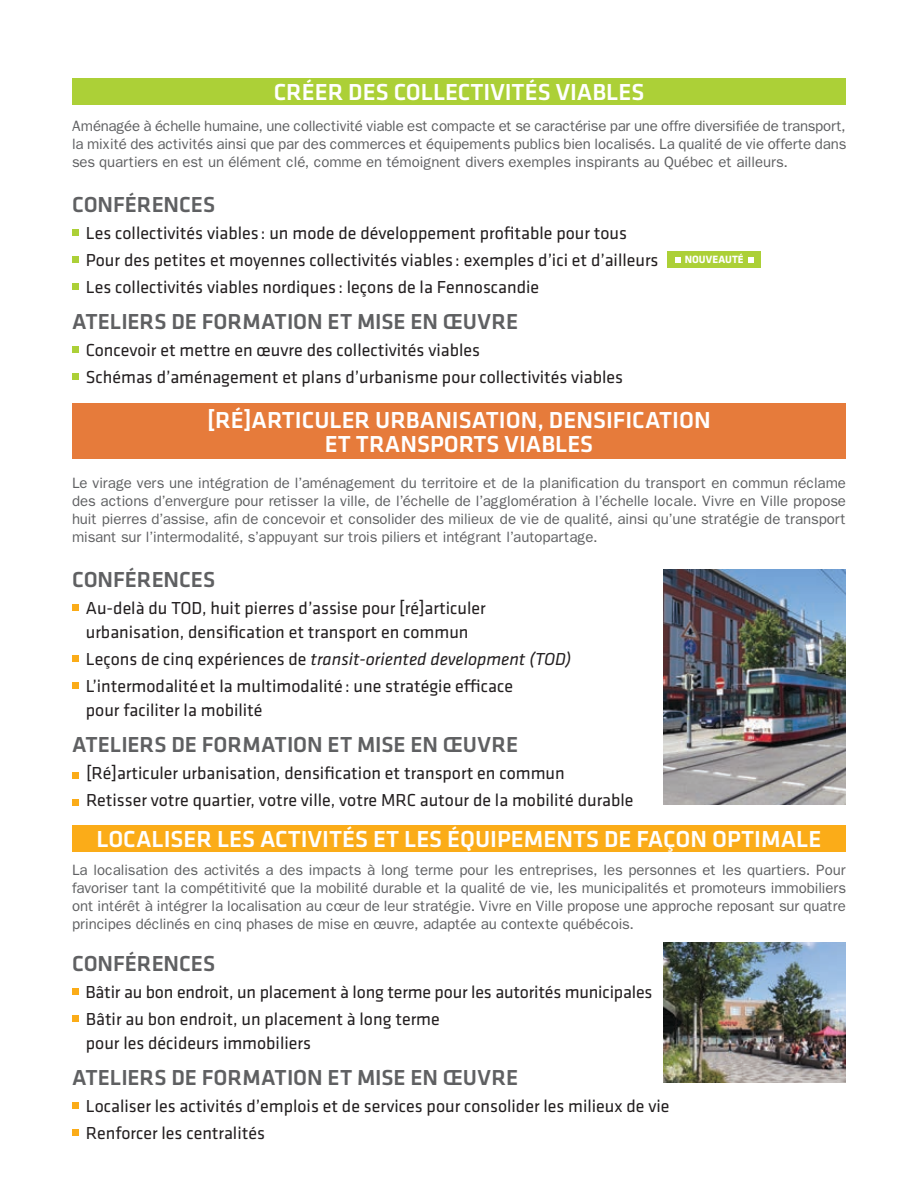
<style>
.page{position:relative;width:918px;height:1188px;background:#fff}
.page>*{position:absolute;margin:0;border:0;box-sizing:border-box;transform-origin:0 0}
.t1{font:500 24px/24px "Klavika Basic";color:#fff;text-align:center}
.t2{font:500 22.5px "Klavika Basic";letter-spacing:-.005em;color:#5f6062}
.t3{font:18px/27px "Klavika Basic";color:#231f20}
.t4{font:15px/18px "Franklin Gothic";letter-spacing:-.005em;color:#5f6062;text-align:justify}
.t5{font:700 10.95px "Klavika Basic";letter-spacing:.005em;color:#fff}
.s1{font-style:italic}
</style>
<div class="page">
<div style="left:72px;top:229px;width:6px;height:7px;background:#acd037"></div>
<div style="left:72px;top:256px;width:6px;height:7px;background:#acd037"></div>
<div style="left:72px;top:283px;width:6px;height:7px;background:#acd037"></div>
<div style="left:72px;top:346px;width:6px;height:7px;background:#acd037"></div>
<div style="left:72px;top:373px;width:6px;height:7px;background:#acd037"></div>
<div style="left:72px;top:604px;width:6px;height:7px;background:#fbac18"></div>
<div style="left:72px;top:655px;width:6px;height:7px;background:#fbac18"></div>
<div style="left:72px;top:682px;width:6px;height:7px;background:#fbac18"></div>
<div style="left:72px;top:772px;width:6px;height:7px;background:#fbac18"></div>
<div style="left:72px;top:799px;width:6px;height:7px;background:#fbac18"></div>
<div style="left:72px;top:988px;width:6px;height:7px;background:#fbac18"></div>
<div style="left:72px;top:1015px;width:6px;height:7px;background:#fbac18"></div>
<div style="left:72px;top:1102px;width:6px;height:7px;background:#fbac18"></div>
<div style="left:72px;top:1129px;width:6px;height:7px;background:#fbac18"></div>
<img style="left:663px;top:942px;width:183px;height:141px">
<div style="left:72px;top:78px;width:774px;height:26px;background:#acd037"></div>
<div style="left:72px;top:404px;width:774px;height:55px;background:#e67b3b"></div>
<div style="left:72px;top:825px;width:774px;height:26px;background:#fbac18"></div>
<img style="left:663px;top:570px;width:183px;height:235px">
<div style="left:667px;top:251px;width:94px;height:17px;background:#acd037"></div>
<svg style="left:675px;top:257px;width:6px;height:6px"></svg>
<svg style="left:748px;top:257px;width:5px;height:6px"></svg>
<h1 class="t1" style="left:274px;top:80px;width:372px">CRÉER DES COLLECTIVITÉS VIABLES</h1>
<p class="t4" style="left:72px;top:117px;width:776px">Aménagée à échelle humaine, une collectivité viable est compacte et se caractérise par une offre diversifiée de transport, la mixité des activités ainsi que par des commerces et équipements publics bien localisés. La qualité de vie offerte dans ses quartiers en est un élément clé, comme en témoignent divers exemples inspirants au Québec et ailleurs.</p>
<h2 class="t2" style="left:72px;top:189px;width:145px">CONFÉRENCES</h2>
<p class="t3" style="left:86px;top:219px;width:574px">Les collectivités viables : un mode de développement profitable pour tous<br>Pour des petites et moyennes collectivités viables : exemples d’ici et d’ailleurs<br>Les collectivités viables nordiques : leçons de la Fennoscandie</p>
<h2 class="t2" style="left:72px;top:306px;width:448px">ATELIERS DE FORMATION ET MISE EN ŒUVRE</h2>
<p class="t3" style="left:86px;top:336px;width:539px">Concevoir et mettre en œuvre des collectivités viables<br>Schémas d’aménagement et plans d’urbanisme pour collectivités viables</p>
<p class="t5" style="left:685px;top:251px;width:60px">NOUVEAUTÉ</p>
<h1 class="t1" style="left:207px;top:408px;width:505px">[RÉ]ARTICULER URBANISATION, DENSIFICATION<br>ET TRANSPORTS VIABLES</h1>
<p class="t4" style="left:72px;top:474px;width:776px">Le virage vers une intégration de l’aménagement du territoire et de la planification du transport en commun réclame des actions d’envergure pour retisser la ville, de l’échelle de l’agglomération à l’échelle locale. Vivre en Ville propose huit pierres d’assise, afin de concevoir et consolider des milieux de vie de qualité, ainsi qu’une stratégie de transport misant sur l’intermodalité, s’appuyant sur trois piliers et intégrant l’autopartage.</p>
<h2 class="t2" style="left:72px;top:564px;width:145px">CONFÉRENCES</h2>
<p class="t3" style="left:86px;top:595px;width:401px;line-height:24px">Au-delà du TOD, huit pierres d’assise pour [ré]articuler urbanisation, densification et transport en commun</p>
<p class="t3" style="left:86px;top:645px;width:487px">Leçons de cinq expériences de <span class="s1">transit-oriented development (TOD)<br></span>L’intermodalité et la multimodalité : une stratégie efficace</p>
<p class="t3" style="left:86px;top:696px;width:178px">pour faciliter la mobilité</p>
<h2 class="t2" style="left:72px;top:729px;width:448px">ATELIERS DE FORMATION ET MISE EN ŒUVRE</h2>
<p class="t3" style="left:86px;top:759px;width:549px">[Ré]articuler urbanisation, densification et transport en commun<br>Retisser votre quartier, votre ville, votre MRC autour de la mobilité durable</p>
<h1 class="t1" style="left:97px;top:827px;width:726px">LOCALISER LES ACTIVITÉS ET LES ÉQUIPEMENTS DE FAÇON OPTIMALE</h1>
<p class="t4" style="left:72px;top:861px;width:776px">La localisation des activités a des impacts à long terme pour les entreprises, les personnes et les quartiers. Pour favoriser tant la compétitivité que la mobilité durable et la qualité de vie, les municipalités et promoteurs immobiliers ont intérêt à intégrer la localisation au cœur de leur stratégie. Vivre en Ville propose une approche reposant sur quatre principes déclinés en cinq phases de mise en œuvre, adaptée au contexte québécois.</p>
<h2 class="t2" style="left:72px;top:948px;width:145px">CONFÉRENCES</h2>
<p class="t3" style="left:86px;top:978px;width:568px">Bâtir au bon endroit, un placement à long terme pour les autorités municipales<br>Bâtir au bon endroit, un placement à long terme</p>
<p class="t3" style="left:86px;top:1029px;width:227px">pour les décideurs immobiliers</p>
<h2 class="t2" style="left:72px;top:1062px;width:448px">ATELIERS DE FORMATION ET MISE EN ŒUVRE</h2>
<p class="t3" style="left:86px;top:1092px;width:585px">Localiser les activités d’emplois et de services pour consolider les milieux de vie<br>Renforcer les centralités</p>
</div>
